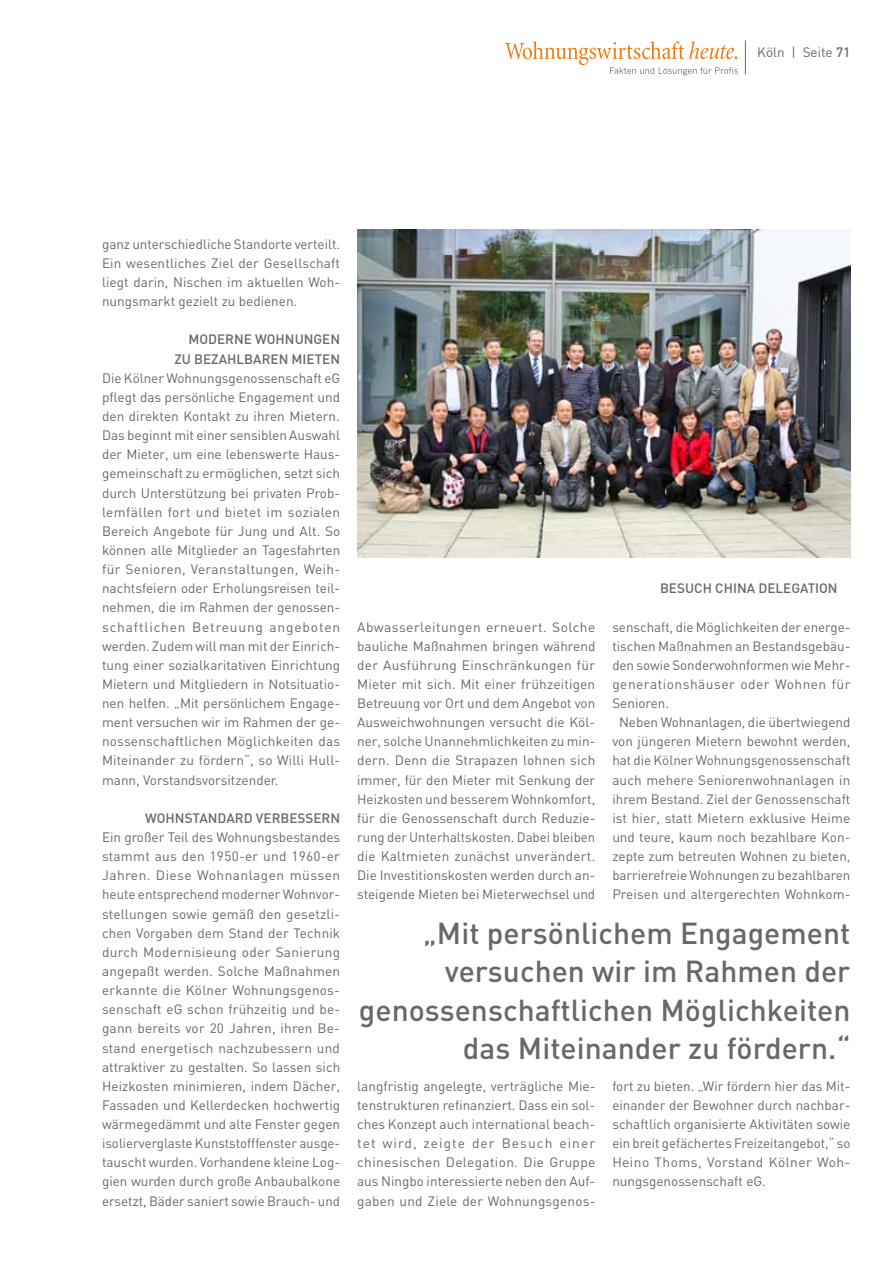
<style>
.page{position:relative;width:893px;height:1263px;background:#fff}
.page>*{position:absolute;margin:0;border:0;box-sizing:border-box;transform-origin:0 0}
.t1{font:500 30px/38.2px "DIN";color:#686868;text-align:right}
.t2{font:13.5px/19.2px "DIN";color:#686868;text-align:justify}
.t3{font:500 13.5px/19.2px "DIN";color:#686868;text-align:right}
.t4{font:13.5px "DIN";letter-spacing:.035em;color:#686868}
.s1{font-weight:500}
</style>
<div class="page">
<hr style="left:745px;top:40px;width:1px;height:34px;background:#686868">
<svg style="left:505px;top:41px;width:233px;height:35px"></svg>
<img style="left:357px;top:230px;width:493px;height:327px">
<p class="t2" style="left:757px;top:43px;width:95px">Köln | Seite <span class="s1">71</span></p>
<p class="t2" style="left:102px;top:234px;width:240px">ganz unterschiedliche Standorte verteilt.<br>Ein wesentliches Ziel der Gesellschaft liegt darin, Nischen im aktuellen Woh&shy;nungsmarkt gezielt zu bedienen.</p>
<p class="t3" style="left:174px;top:329px;width:167px">MODERNE WOHNUNGEN<br>ZU BEZAHLBAREN MIETEN</p>
<p class="t2" style="left:102px;top:368px;width:240px">Die Kölner Wohnungsgenossenschaft eG pflegt das persönliche Engagement und den direkten Kontakt zu ihren Mietern.<br>Das beginnt mit einer sensiblen Auswahl der Mieter, um eine lebenswerte Haus&shy;gemeinschaft zu ermöglichen, setzt sich durch Unterstützung bei privaten Prob&shy;lemfällen fort und bietet im sozialen Bereich Angebote für Jung und Alt. So können alle Mitglieder an Tagesfahrten für Senioren, Veranstaltungen, Weih&shy;nachtsfeiern oder Erholungsreisen teil&shy;nehmen, die im Rahmen der genossen&shy;schaftlichen Betreuung angeboten werden. Zudem will man mit der Einrich&shy;tung einer sozialkaritativen Einrichtung Mietern und Mitgliedern in Notsituatio&shy;nen helfen. „Mit persönlichem Engage&shy;ment versuchen wir im Rahmen der ge&shy;nossenschaftlichen Möglichkeiten das Miteinander zu fördern“, so Willi Hull&shy;mann, Vorstandsvorsitzender.</p>
<p class="t3" style="left:145px;top:808px;width:196px">WOHNSTANDARD VERBESSERN</p>
<p class="t2" style="left:102px;top:827px;width:240px">Ein großer Teil des Wohnungsbestandes stammt aus den 1950-er und 1960-er Jahren. Diese Wohnanlagen müssen heute entsprechend moderner Wohnvor&shy;stellungen sowie gemäß den gesetzli&shy;chen Vorgaben dem Stand der Technik durch Modernisieung oder Sanierung angepaßt werden. Solche Maßnahmen erkannte die Kölner Wohnungsgenos&shy;senschaft eG schon frühzeitig und be&shy;gann bereits vor 20 Jahren, ihren Be&shy;stand energetisch nachzubessern und attraktiver zu gestalten. So lassen sich Heizkosten minimieren, indem Dächer, Fassaden und Kellerdecken hochwertig wärmegedämmt und alte Fenster gegen isolierverglaste Kunststofffenster ausge&shy;tauscht wurden. Vorhandene kleine Log&shy;gien wurden durch große Anbaubalkone ersetzt, Bäder saniert sowie Brauch- und</p>
<p class="t2" style="left:357px;top:617px;width:240px">Abwasserleitungen erneuert. Solche bauliche Maßnahmen bringen während der Ausführung Einschränkungen für Mieter mit sich. Mit einer frühzeitigen Betreuung vor Ort und dem Angebot von Ausweichwohnungen versucht die Köl&shy;ner, solche Unannehmlichkeiten zu min&shy;dern. Denn die Strapazen lohnen sich immer, für den Mieter mit Senkung der Heizkosten und besserem Wohnkomfort, für die Genossenschaft durch Reduzie&shy;rung der Unterhaltskosten. Dabei bleiben die Kaltmieten zunächst unverändert.<br>Die Investitionskosten werden durch an&shy;steigende Mieten bei Mieterwechsel und</p>
<p class="t3" style="left:660px;top:578px;width:179px">BESUCH CHINA DELEGATION</p>
<p class="t2" style="left:612px;top:617px;width:240px">senschaft, die Möglichkeiten der energe-</p>
<p class="t2" style="left:612px;top:636px;width:240px">tischen Maßnahmen an Bestandsgebäu-</p>
<p class="t2" style="left:612px;top:655px;width:240px">den sowie Sonderwohnformen wie Mehr-</p>
<p class="t4" style="left:612px;top:676px;width:240px">generationshäuser oder Wohnen für</p>
<p class="t2" style="left:612px;top:693px;width:58px">Senioren.</p>
<p class="t2" style="left:619px;top:712px;width:233px">Neben Wohnanlagen, die übertwiegend</p>
<p class="t2" style="left:612px;top:731px;width:240px">von jüngeren Mietern bewohnt werden,</p>
<p class="t2" style="left:612px;top:751px;width:240px">hat die Kölner Wohnungsgenossenschaft</p>
<p class="t2" style="left:612px;top:770px;width:240px">auch mehere Seniorenwohnanlagen in</p>
<p class="t2" style="left:612px;top:789px;width:240px">ihrem Bestand. Ziel der Genossenschaft</p>
<p class="t2" style="left:612px;top:808px;width:240px">ist hier, statt Mietern exklusive Heime</p>
<p class="t2" style="left:612px;top:827px;width:240px">und teure, kaum noch bezahlbare Kon-</p>
<p class="t2" style="left:612px;top:846px;width:240px">zepte zum betreuten Wohnen zu bieten,</p>
<p class="t2" style="left:612px;top:865px;width:240px">barrierefreie Wohnungen zu bezahlbaren</p>
<p class="t2" style="left:612px;top:885px;width:240px">Preisen und altergerechten Wohnkom-</p>
<h1 class="t1" style="left:359px;top:913px;width:493px">„Mit persönlichem Engagement versuchen wir im Rahmen der genossenschaftlichen Möglichkeiten das Miteinander zu fördern.“</h1>
<p class="t2" style="left:357px;top:1076px;width:240px">langfristig angelegte, verträgliche Mie&shy;tenstrukturen refinanziert. Dass ein sol&shy;ches Konzept auch international beach&shy;tet wird, zeigte der Besuch einer chinesischen Delegation. Die Gruppe aus Ningbo interessierte neben den Auf&shy;gaben und Ziele der Wohnungsgenos-</p>
<p class="t2" style="left:612px;top:1076px;width:240px">fort zu bieten. „Wir fördern hier das Mit&shy;einander der Bewohner durch nachbar&shy;schaftlich organisierte Aktivitäten sowie ein breit gefächertes Freizeitangebot,“ so Heino Thoms, Vorstand Kölner Woh&shy;nungsgenossenschaft eG.</p>
</div>
